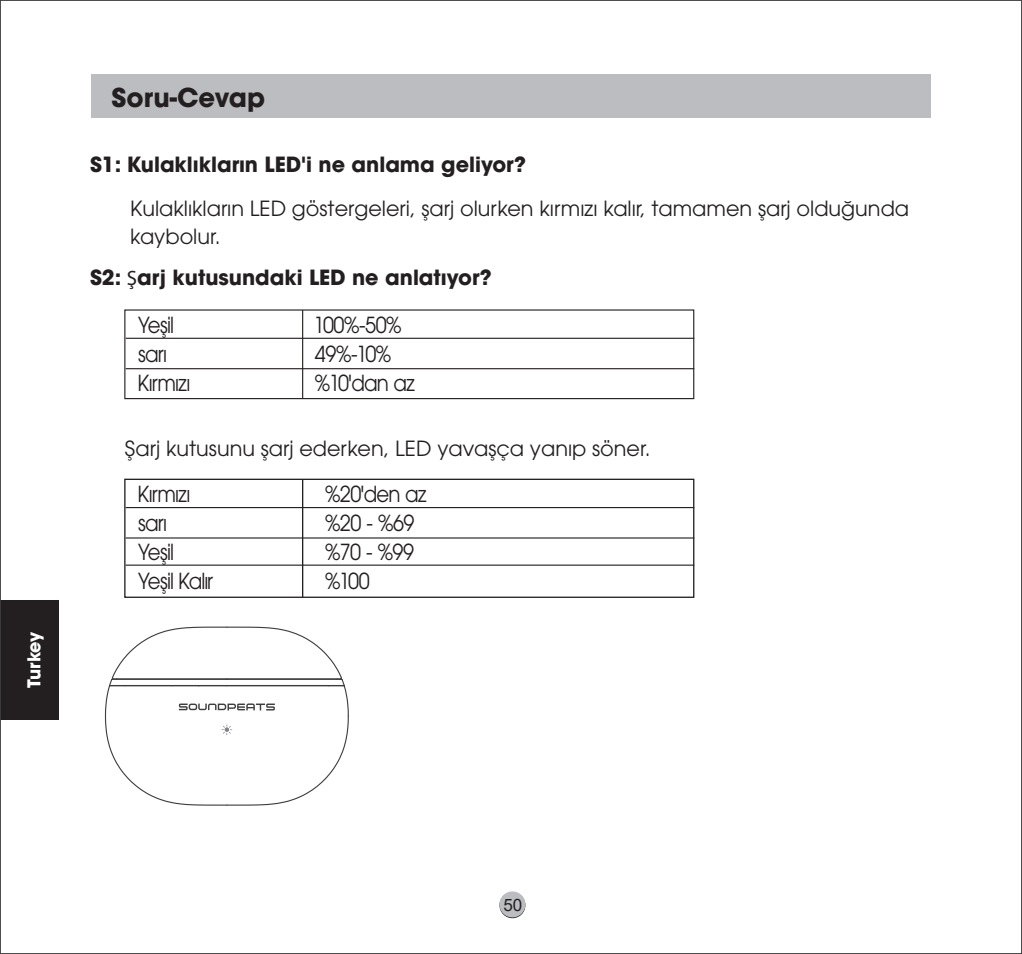
<style>
.page{position:relative;width:1022px;height:954px;background:#fff}
.page>*{position:absolute;margin:0;border:0;box-sizing:border-box;transform-origin:0 0}
.t1{font:700 26px "ITC Avant Garde Std";color:#231f20}
.t2{font:22px/28.8px "ITC Avant Garde Pro";letter-spacing:-.035em;color:#231f20;scale:.9 1}
.t3{font:20.8px/28px "ITC Avant Garde Pro";color:#231f20}
.t4{font:700 20.8px "ITC Avant Garde Std";color:#231f20}
.t5{font:700 17.6px "ITC Avant Garde Std";letter-spacing:-.03em;color:#fff}
.t6{font:17.2px "Arial";color:#231f20}
.s1{font-family:"Myriad Pro";font-weight:400}
</style>
<div class="page">
<div style="left:91px;top:74px;width:839px;height:44px;background:#bcbdc0"></div>
<svg style="left:104px;top:626px;width:245px;height:180px"></svg>
<hr style="left:126px;top:368px;width:568px;height:1px;background:#231f20">
<hr style="left:126px;top:337px;width:568px;height:2px;background:#231f20">
<hr style="left:302px;top:310px;width:1px;height:88px;background:#231f20">
<div style="left:124px;top:309px;width:570px;height:90px;border:1px solid #231f20"></div>
<hr style="left:126px;top:537px;width:568px;height:1px;background:#231f20">
<hr style="left:126px;top:564px;width:568px;height:1px;background:#231f20">
<hr style="left:126px;top:507px;width:568px;height:1px;background:#231f20">
<hr style="left:302px;top:479px;width:1px;height:118px;background:#231f20">
<div style="left:124px;top:478px;width:570px;height:119px;border:1px solid #231f20"></div>
<div style="left:0;top:600px;width:58px;height:119px;background:#231f20"></div>
<svg style="left:499px;top:892px;width:26px;height:26px"></svg>
<div style="left:499px;top:891px;width:26px;height:26px;background:#bcbdc0;border-radius:50%"></div>
<p class="t5" style="left:23px;top:687px;width:58px;rotate:-90deg">Turkey</p>
<p class="t1" style="left:111px;top:81px;width:155px">Soru-Cevap</p>
<p class="t4" style="left:90px;top:150px;width:437px">S1: Kulaklıkların LED'i ne anlama geliyor?</p>
<p class="t3" style="left:130px;top:194px;width:780px">Kulaklıkların LED göstergeleri, şarj olurken kırmızı kalır, tamamen şarj olduğunda kaybolur.</p>
<p class="t4" style="left:90px;top:264px;width:403px">S2: <span class="s1">Ş</span>arj kutusundaki LED ne anlatıyor?</p>
<p class="t2" style="left:137px;top:310px;width:60px">Yeşil sarı<br>Kırmızı</p>
<p class="t2" style="left:314px;top:310px;width:113px">100%-50%<br>49%-10% %10'dan az</p>
<p class="t3" style="left:125px;top:434px;width:527px">Şarj kutusunu şarj ederken, LED yavaşça yanıp söner.</p>
<p class="t2" style="left:137px;top:479px;width:86px">Kırmızı sarı<br>Yeşil<br>Yeşil Kalır</p>
<p class="t2" style="left:325px;top:479px;width:114px">%20'den az %20 - %69 %70 - %99 %100</p>
<p class="t6" style="left:503px;top:892px;width:20px">50</p>
</div>
